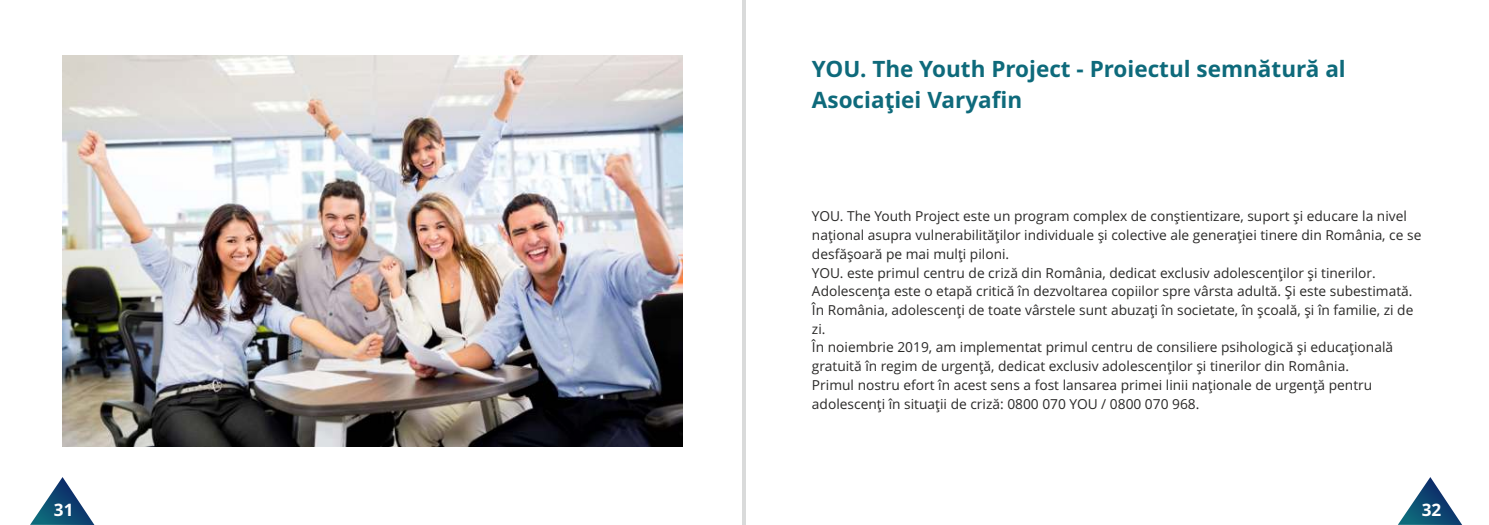
<style>
.page{position:relative;width:1489px;height:525px;background:#fff}
.page>*{position:absolute;margin:0;border:0;box-sizing:border-box;transform-origin:0 0}
.t1{font:700 22.5px/30.6px "Open Sans";color:#0e6a7b}
.t2{font:700 17.12px "Open Sans";color:#fefefe}
.t3{font:13.75px/18.8px "Open Sans";color:#2b2a29}
</style>
<div class="page">
<hr style="left:742px;top:0;width:4px;height:524px;background:#d9dada">
<svg style="left:1398px;top:477px;width:63px;height:47px"></svg>
<svg style="left:30px;top:477px;width:64px;height:47px"></svg>
<img style="left:62px;top:55px;width:620px;height:391px">
<h1 class="t1" style="left:812px;top:56px;width:535px">YOU. The Youth Project - Proiectul semnătură al<br>Asociaţiei Varyafin</h1>
<p class="t3" style="left:812px;top:208px;width:611px">YOU. The Youth Project este un program complex de conştientizare, suport şi educare la nivel naţional asupra vulnerabilităţilor individuale şi colective ale generaţiei tinere din România, ce se desfăşoară pe mai mulţi piloni.<br>YOU. este primul centru de criză din România, dedicat exclusiv adolescenţilor şi tinerilor.</p>
<p class="t3" style="left:812px;top:283px;width:603px">Adolescenţa este o etapă critică în dezvoltarea copiilor spre vârsta adultă. Şi este subestimată.<br>În România, adolescenţi de toate vârstele sunt abuzaţi în societate, în şcoală, şi în familie, zi de zi.<br>În noiembrie 2019, am implementat primul centru de consiliere psihologică şi educaţională gratuită în regim de urgenţă, dedicat exclusiv adolescenţilor şi tinerilor din România.</p>
<p class="t3" style="left:812px;top:377px;width:562px">Primul nostru efort în acest sens a fost lansarea primei linii naţionale de urgenţă pentru adolescenţi în situaţii de criză: 0800 070 YOU / 0800 070 968.</p>
<p class="t2" style="left:54px;top:503px;width:21px">31</p>
<p class="t2" style="left:1421px;top:503px;width:21px">32</p>
</div>
